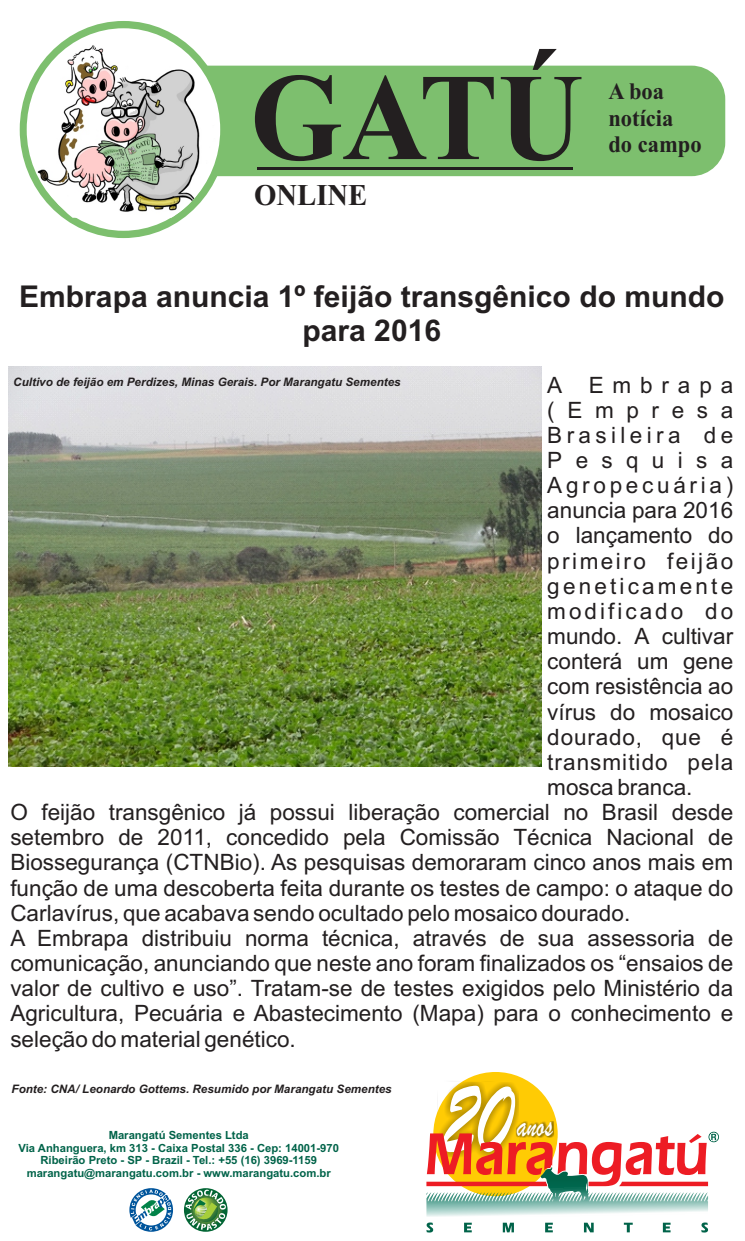
<style>
.page{position:relative;width:745px;height:1241px;background:#fff}
.page>*{position:absolute;margin:0;border:0;box-sizing:border-box;transform-origin:0 0}
.t1{font:700 123.88px "Times New Roman";color:#231f20;scale:.95 1}
.t2{font:107.75px "Brush Script";color:#fff;scale:.74 1}
.t3{font:35px "Brush Script";color:#fff;scale:.74 1}
.t4{font:700 30.12px "Times New Roman";color:#231f20;scale:.95 1}
.t5{font:700 30px/33.5px "Arial";color:#231f20;text-align:center}
.t6{font:700 23.62px/26.1px "Times New Roman";color:#231f20;scale:.95 1}
.t7{font:22.5px "Arial";color:#231f20}
.t8{font:22.5px "Arial";letter-spacing:.045em;color:#231f20}
.t9{font:22.5px "Arial";letter-spacing:.11em;color:#231f20}
.t10{font:22.5px "Arial";letter-spacing:.165em;color:#231f20}
.t11{font:22.5px "Arial";letter-spacing:.14em;color:#231f20}
.t12{font:22.5px "Arial";letter-spacing:.195em;color:#231f20}
.t13{font:22.5px "Arial";letter-spacing:.135em;color:#231f20}
.t14{font:22.5px "Arial";letter-spacing:.04em;color:#231f20}
.t15{font:22.5px "Arial";letter-spacing:.395em;color:#231f20}
.t16{font:22.5px "Arial";letter-spacing:.56em;color:#231f20}
.t17{font:22.5px "Arial";letter-spacing:.59em;color:#231f20}
.t18{font:italic 700 11.62px "Arial";color:#231f20}
.t19{font:700 11.25px/12.6px "Arial";color:#006349;text-align:center}
</style>
<div class="page">
<div style="left:160px;top:66px;width:564px;height:110px;background:#7dbf6e;border-radius:34px"></div>
<hr style="left:257px;top:166px;width:316px;height:3px;background:#231f20">
<div style="left:20px;top:21px;width:207px;height:217px;background:#7dbf6e;border-radius:50%"></div>
<div style="left:27px;top:28px;width:193px;height:203px;background:#fff;border-radius:50%"></div>
<img style="left:32px;top:41px;width:183px;height:177px">
<svg style="left:129px;top:1188px;width:44px;height:43px"></svg>
<svg style="left:184px;top:1187px;width:43px;height:44px"></svg>
<svg style="left:185px;top:1189px;width:41px;height:40px"></svg>
<svg style="left:433px;top:1071px;width:124px;height:124px"></svg>
<svg style="left:426px;top:1080px;width:292px;height:136px"></svg>
<svg style="left:426px;top:1222px;width:281px;height:10px"></svg>
<img style="left:8px;top:366px;width:533px;height:399px">
<h1 class="t1" style="left:250px;top:75px;width:352px">GATÚ</h1>
<h3 class="t4" style="left:254px;top:184px;width:121px">ONLINE</h3>
<p class="t6" style="left:608px;top:81px;width:100px">A boa notícia do campo</p>
<h3 class="t5" style="left:19px;top:282px;width:706px">Embrapa anuncia 1º feijão transgênico do mundo para 2016</h3>
<p class="t15" style="left:547px;top:376px;width:187px">A Embrapa</p>
<p class="t16" style="left:547px;top:401px;width:187px">(Empresa</p>
<p class="t12" style="left:547px;top:426px;width:187px">Brasileira de</p>
<p class="t17" style="left:547px;top:451px;width:187px">Pesquisa</p>
<p class="t10" style="left:547px;top:476px;width:187px">Agropecuária)</p>
<p class="t7" style="left:547px;top:502px;width:187px">anuncia para 2016</p>
<p class="t7" style="left:547px;top:527px;width:187px">o lançamento do</p>
<p class="t9" style="left:547px;top:552px;width:187px">primeiro feijão</p>
<p class="t11" style="left:547px;top:577px;width:187px">geneticamente</p>
<p class="t13" style="left:547px;top:602px;width:187px">modificado do</p>
<p class="t7" style="left:547px;top:627px;width:187px">mundo. A cultivar</p>
<p class="t7" style="left:547px;top:652px;width:187px">conterá um gene</p>
<p class="t7" style="left:547px;top:678px;width:187px">com resistência ao</p>
<p class="t7" style="left:547px;top:703px;width:187px">vírus do mosaico</p>
<p class="t14" style="left:547px;top:728px;width:187px">dourado, que é</p>
<p class="t8" style="left:547px;top:753px;width:187px">transmitido pela</p>
<p class="t7" style="left:547px;top:778px;width:147px">mosca branca.</p>
<p class="t7" style="left:10px;top:803px;width:723px">O feijão transgênico já possui liberação comercial no Brasil desde</p>
<p class="t7" style="left:10px;top:828px;width:723px">setembro de 2011, concedido pela Comissão Técnica Nacional de</p>
<p class="t7" style="left:10px;top:854px;width:723px">Biossegurança (CTNBio). As pesquisas demoraram cinco anos mais em</p>
<p class="t7" style="left:10px;top:879px;width:723px">função de uma descoberta feita durante os testes de campo: o ataque do</p>
<p class="t7" style="left:10px;top:904px;width:621px">Carlavírus, que acabava sendo ocultado pelo mosaico dourado.</p>
<p class="t7" style="left:10px;top:929px;width:723px">A Embrapa distribuiu norma técnica, através de sua assessoria de</p>
<p class="t7" style="left:10px;top:954px;width:723px">comunicação, anunciando que neste ano foram finalizados os “ensaios de</p>
<p class="t7" style="left:10px;top:979px;width:723px">valor de cultivo e uso”. Tratam-se de testes exigidos pelo Ministério da</p>
<p class="t7" style="left:10px;top:1004px;width:723px">Agricultura, Pecuária e Abastecimento (Mapa) para o conhecimento e</p>
<p class="t7" style="left:10px;top:1029px;width:287px">seleção do material genético.</p>
<p class="t18" style="left:13px;top:377px;width:388px">Cultivo de feijão em Perdizes, Minas Gerais. Por Marangatu Sementes</p>
<p class="t18" style="left:12px;top:1084px;width:381px">Fonte: CNA/ Leonardo Gottems. Resumido por Marangatu Sementes</p>
<p class="t19" style="left:18px;top:1129px;width:322px">Marangatú Sementes Ltda<br>Via Anhanguera, km 313 - Caixa Postal 336 - Cep: 14001-970<br>Ribeirão Preto - SP - Brazil - Tel.: +55 (16) 3969-1159 marangatu@marangatu.com.br - www.marangatu.com.br</p>
<h2 class="t2" style="left:442px;top:1087px;width:95px">20</h2>
<h3 class="t3" style="left:516px;top:1114px;width:50px">anos</h3>
</div>
